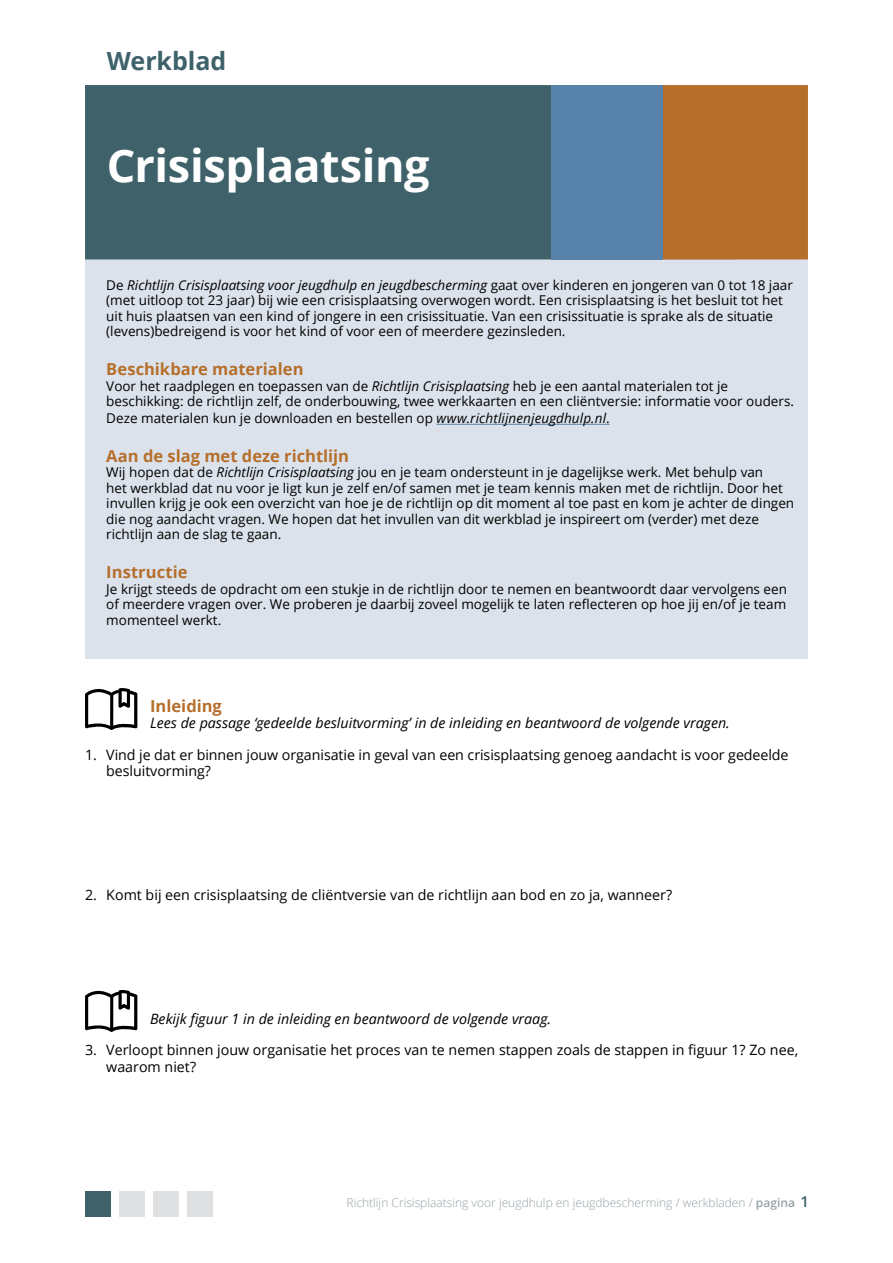
<style>
.page{position:relative;width:893px;height:1263px;background:#fff}
.page>*{position:absolute;margin:0;border:0;box-sizing:border-box;transform-origin:0 0}
.t1{font:700 45px "Open Sans";letter-spacing:-.005em;color:#fff}
.t2{font:700 24.9px "Open Sans";letter-spacing:-.005em;color:#3e616a}
.t3{font:700 16.5px "Open Sans";color:#b56f2b}
.t4{font:14.25px/16.4px "Open Sans";color:#000}
.t5{font:italic 14.25px "Open Sans";color:#000}
.t6{font:13.5px/15.5px "Open Sans";color:#000}
.t7{font:300 12px "Open Sans";color:#96a1a6}
.s1{font-style:italic}
.s2{font-weight:600}
.s3{font-weight:600;font-size:15px;color:#3e616a}
</style>
<div class="page">
<div style="left:85px;top:1191px;width:26px;height:25px;background:#3e616a"></div>
<div style="left:119px;top:1191px;width:26px;height:25px;background:#dee0e1"></div>
<div style="left:153px;top:1191px;width:26px;height:25px;background:#dee0e1"></div>
<div style="left:187px;top:1191px;width:26px;height:25px;background:#dee0e1"></div>
<div style="left:85px;top:259px;width:723px;height:400px;background:#dce2eb"></div>
<hr style="left:436px;top:424px;width:174px;height:1px;background:#5783aa">
<div style="left:85px;top:85px;width:467px;height:174px;background:#3e616a"></div>
<div style="left:663px;top:85px;width:145px;height:174px;background:#b56f2b"></div>
<div style="left:552px;top:85px;width:111px;height:174px;background:#5783aa"></div>
<svg style="left:85px;top:688px;width:52px;height:42px"></svg>
<svg style="left:85px;top:990px;width:52px;height:42px"></svg>
<h2 class="t2" style="left:107px;top:43px;width:121px">Werkblad</h2>
<h1 class="t1" style="left:107px;top:134px;width:324px">Crisisplaatsing</h1>
<p class="t6" style="left:106px;top:277px;width:688px">De <span class="s1">Richtlijn Crisisplaatsing voor jeugdhulp en jeugdbescherming</span> gaat over kinderen en jongeren van 0 tot 18 jaar (met uitloop tot 23 jaar) bij wie een crisisplaatsing overwogen wordt. Een crisisplaatsing is het besluit tot het uit huis plaatsen van een kind of jongere in een crisissituatie. Van een crisissituatie is sprake als de situatie (levens)bedreigend is voor het kind of voor een of meerdere gezinsleden.</p>
<p class="t3" style="left:106px;top:358px;width:199px">Beschikbare materialen</p>
<p class="t6" style="left:106px;top:377px;width:689px;line-height:16px">Voor het raadplegen en toepassen van de <span class="s1">Richtlijn Crisisplaatsing</span> heb je een aantal materialen tot je beschikking: de richtlijn zelf, de onderbouwing, twee werkkaarten en een cliëntversie: informatie voor ouders.<br>Deze materialen kun je downloaden en bestellen op <span class="s1">www.richtlijnenjeugdhulp.nl</span>.</p>
<p class="t3" style="left:106px;top:444px;width:244px">Aan de slag met deze richtlijn</p>
<p class="t6" style="left:106px;top:464px;width:689px">Wij hopen dat de <span class="s1">Richtlijn Crisisplaatsing</span> jou en je team ondersteunt in je dagelijkse werk. Met behulp van<br>het werkblad dat nu voor je ligt kun je zelf en/of samen met je team kennis maken met de richtlijn. Door het invullen krijg je ook een overzicht van hoe je de richtlijn op dit moment al toe past en kom je achter de dingen die nog aandacht vragen. We hopen dat het invullen van dit werkblad je inspireert om (verder) met deze richtlijn aan de slag te gaan.</p>
<p class="t3" style="left:106px;top:561px;width:83px">Instructie</p>
<p class="t6" style="left:106px;top:581px;width:682px;text-align:justify">Je krijgt steeds de opdracht om een stukje in de richtlijn door te nemen en beantwoordt daar vervolgens een of meerdere vragen over. We proberen je daarbij zoveel mogelijk te laten reflecteren op hoe jij en/of je team momenteel werkt.</p>
<p class="t3" style="left:150px;top:694px;width:73px">Inleiding</p>
<p class="t5" style="left:150px;top:713px;width:581px">Lees de passage ‘gedeelde besluitvorming’ in de inleiding en beantwoord de volgende vragen.</p>
<p class="t4" style="left:106px;top:746px;width:684px;text-indent:-21px">1. Vind je dat er binnen jouw organisatie in geval van een crisisplaatsing genoeg aandacht is voor gedeelde besluitvorming?</p>
<p class="t4" style="left:85px;top:886px;width:589px">2. Komt bij een crisisplaatsing de cliëntversie van de richtlijn aan bod en zo ja, wanneer?</p>
<p class="t5" style="left:150px;top:1009px;width:402px">Bekijk figuur 1 in de inleiding en beantwoord de volgende vraag.</p>
<p class="t4" style="left:106px;top:1041px;width:693px;text-indent:-21px">3. Verloopt binnen jouw organisatie het proces van te nemen stappen zoals de stappen in figuur 1? Zo nee, waarom niet?</p>
<p class="t7" style="left:347px;top:1194px;width:464px">Richtlijn Crisisplaatsing voor jeugdhulp en jeugdbescherming / werkbladen / <span class="s2">pagina</span> <span class="s3">1</span></p>
</div>
